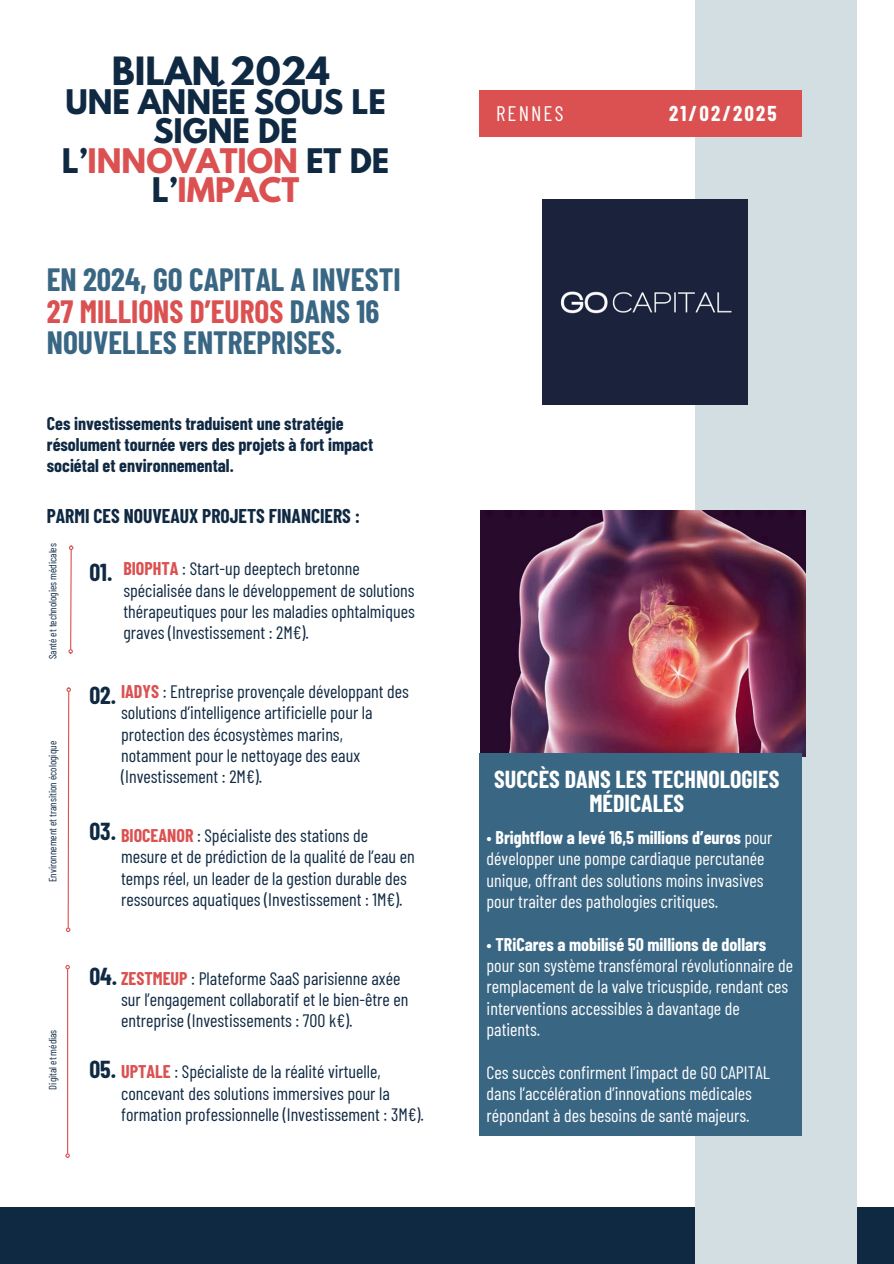
<style>
.page{position:relative;width:894px;height:1264px;background:#fff}
.page>*{position:absolute;margin:0;border:0;box-sizing:border-box;transform-origin:0 0}
.t1{font:700 34.5px "League Spartan";color:#102943}
.t2{font:700 31.5px/31.5px "Barlow Condensed";color:#396683}
.t3{font:700 30px/29.2px "League Spartan";color:#102943;text-align:center}
.t4{font:700 24px/23.7px "Barlow Condensed";color:#fff;text-align:center}
.t5{font:700 24px "Barlow Condensed";color:#102943}
.t6{font:700 21px "Barlow Condensed";letter-spacing:.1em;color:#fff}
.t7{font:21px "Barlow Condensed";letter-spacing:.1em;color:#fff}
.t8{font:700 19.5px "Barlow Condensed";color:#102943}
.t9{font:18px/21.3px "Barlow Condensed";color:#102943}
.t10{font:18px/21.3px "Barlow Condensed";color:#fff}
.t11{font:700 18px/21.3px "Barlow Condensed";color:#102943}
.t12{font:10.5px "Barlow Condensed";color:#102943}
.s1{color:#db5151}
.s2{font-weight:700;color:#db5151}
.s3{font-weight:700}
</style>
<div class="page">
<div style="left:0;top:1206px;width:893px;height:57px;background:#102943"></div>
<div style="left:695px;top:0;width:161px;height:1263px;background:#d3dee3"></div>
<div style="left:479px;top:90px;width:322px;height:46px;background:#db5151"></div>
<img style="left:480px;top:510px;width:324px;height:247px">
<div style="left:479px;top:753px;width:322px;height:382px;background:#396683"></div>
<div style="left:542px;top:199px;width:205px;height:205px;background:#1a223c"></div>
<svg style="left:68px;top:545px;width:5px;height:108px"></svg>
<svg style="left:66px;top:687px;width:5px;height:245px"></svg>
<hr style="left:67px;top:969px;width:1px;height:184px;background:#db5151">
<svg style="left:65px;top:1153px;width:5px;height:4px"></svg>
<svg style="left:65px;top:964px;width:5px;height:5px"></svg>
<h4 class="t1" style="left:112px;top:54px;width:220px">BILAN 2024</h4>
<h4 class="t3" style="left:62px;top:91px;width:329px">UNE ANNÉE SOUS LE<br>SIGNE DE<br>L’<span class="s1">INNOVATION</span> ET DE<br>L’<span class="s1">IMPACT</span></h4>
<h1 class="t2" style="left:47px;top:263px;width:355px">EN 2024, GO CAPITAL A INVESTI<br><span class="s1">27 MILLIONS D’EUROS</span> DANS 16<br>NOUVELLES ENTREPRISES.</h1>
<p class="t11" style="left:47px;top:412px;width:328px">Ces investissements traduisent une stratégie résolument tournée vers des projets à fort impact sociétal et environnemental.</p>
<h3 class="t8" style="left:47px;top:504px;width:315px">PARMI CES NOUVEAUX PROJETS FINANCIERS :</h3>
<p class="t9" style="left:123px;top:557px;width:293px"><span class="s2">BIOPHTA</span> : Start-up deeptech bretonne spécialisée dans le développement de solutions thérapeutiques pour les maladies ophtalmiques graves (Investissement : 2M€).</p>
<h6 class="t12" style="left:46px;top:659px;width:117px;rotate:-90deg">Santé et technologies médicales</h6>
<h2 class="t5" style="left:89px;top:557px;width:25px">01.</h2>
<p class="t12" style="left:46px;top:882px;width:142px;rotate:-90deg">Environnement et transition écologique</p>
<h2 class="t12" style="left:46px;top:1089px;width:61px;rotate:-90deg">Digital et médias</h2>
<h6 class="t9" style="left:121px;top:680px;width:289px"><span class="s2">IADYS</span> : Entreprise provençale développant des solutions d’intelligence artificielle pour la protection des écosystèmes marins, notamment pour le nettoyage des eaux (Investissement : 2M€).</h6>
<p class="t5" style="left:89px;top:679px;width:28px">02.</p>
<p class="t5" style="left:89px;top:816px;width:28px">03.</p>
<h2 class="t9" style="left:121px;top:824px;width:295px"><span class="s2">BIOCEANOR</span> : Spécialiste des stations de mesure et de prédiction de la qualité de l’eau en temps réel, un leader de la gestion durable des ressources aquatiques (Investissement : 1M€).</h2>
<h6 class="t5" style="left:89px;top:961px;width:29px">04.</h6>
<h6 class="t9" style="left:121px;top:966px;width:289px"><span class="s2">ZESTMEUP</span> : Plateforme SaaS parisienne axée sur l’engagement collaboratif et le bien-être en entreprise (Investissements : 700 k€).</h6>
<h2 class="t9" style="left:121px;top:1060px;width:304px"><span class="s2">UPTALE</span> : Spécialiste de la réalité virtuelle, concevant des solutions immersives pour la formation professionnelle (Investissement : 3M€).</h2>
<h6 class="t5" style="left:89px;top:1053px;width:28px">05.</h6>
<h5 class="t7" style="left:496px;top:100px;width:69px">RENNES</h5>
<h3 class="t6" style="left:669px;top:100px;width:109px">21/02/2025</h3>
<p class="t4" style="left:494px;top:766px;width:286px">SUCCÈS DANS LES TECHNOLOGIES<br>MÉDICALES</p>
<p class="t10" style="left:486px;top:826px;width:287px">• <span class="s3">Brightflow a levé 16,5 millions d’euros</span> pour développer une pompe cardiaque percutanée unique, offrant des solutions moins invasives pour traiter des pathologies critiques.</p>
<h2 class="t10" style="left:486px;top:932px;width:308px">• <span class="s3">TRiCares a mobilisé 50 millions de dollars </span>pour son système transfémoral révolutionnaire de remplacement de la valve tricuspide, rendant ces interventions accessibles à davantage de patients.</h2>
<h6 class="t10" style="left:486px;top:1061px;width:285px">Ces succès confirment l’impact de GO CAPITAL dans l’accélération d’innovations médicales répondant à des besoins de santé majeurs.</h6>
</div>
